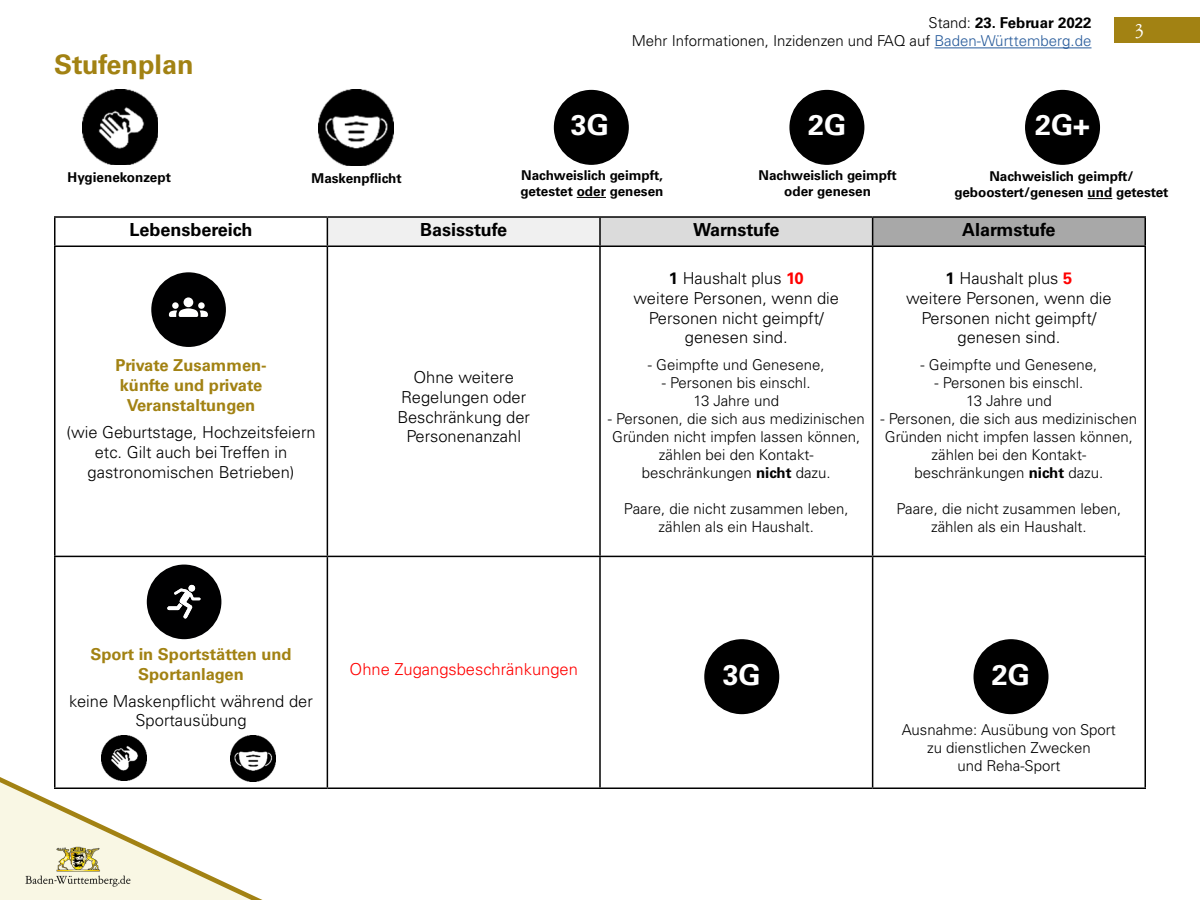
<style>
.page{position:relative;width:1200px;height:900px;background:#fff}
.page>*{position:absolute;margin:0;border:0;box-sizing:border-box;transform-origin:0 0}
.t1{font:700 28.5px "Univers LT Pro 65";color:#fff}
.t2{font:700 27px "Univers LT Pro 65";color:#a28213}
.t3{font:24px "Garamont Amst SBOP Rom";color:#fff}
.t4{font:700 18px "Univers LT Pro 65";color:#000}
.t5{font:300 16.5px/19.8px "Univers LT Pro 45";color:#000;text-align:center}
.t6{font:700 16.5px/19.8px "Univers LT Pro 65";color:#a28213;text-align:center}
.t7{font:300 16.5px "Univers LT Pro 45";color:#f00}
.t8{font:300 15px/18px "Univers LT Pro 45";color:#000;text-align:center}
.t9{font:700 15px "Univers LT Pro 65";color:#000}
.t10{font:700 13.5px/16.2px "Univers LT Pro 65";color:#000;text-align:center}
.s1{font-family:"Univers LT Pro 45";font-weight:300}
.s2{color:#275b9b}
.s3{font-family:"Univers LT Pro 65";font-weight:700}
.s4{font-family:"Univers LT Pro 65";font-weight:700;color:#f00}
</style>
<div class="page">
<svg style="left:1088px;top:198px;width:24px;height:1px"></svg>
<svg style="left:577px;top:197px;width:29px;height:1px"></svg>
<div style="left:327px;top:217px;width:273px;height:29px;background:#f0f0f0"></div>
<div style="left:600px;top:217px;width:273px;height:29px;background:#dbdbdb"></div>
<div style="left:873px;top:217px;width:272px;height:29px;background:#a8a8a8"></div>
<hr style="left:54px;top:216px;width:273px;height:2px;background:#000">
<hr style="left:54px;top:218px;width:2px;height:28px;background:#000">
<hr style="left:327px;top:216px;width:273px;height:2px;background:#000">
<svg style="left:327px;top:218px;width:1px;height:28px"></svg>
<hr style="left:600px;top:216px;width:273px;height:2px;background:#000">
<hr style="left:599px;top:218px;width:2px;height:28px;background:#000">
<hr style="left:873px;top:216px;width:273px;height:2px;background:#000">
<svg style="left:872px;top:218px;width:1px;height:28px"></svg>
<hr style="left:1144px;top:218px;width:2px;height:28px;background:#000">
<hr style="left:54px;top:246px;width:273px;height:1px;background:#000">
<hr style="left:54px;top:247px;width:2px;height:309px;background:#000">
<hr style="left:327px;top:246px;width:273px;height:1px;background:#000">
<hr style="left:327px;top:247px;width:1px;height:309px;background:#000">
<hr style="left:600px;top:246px;width:273px;height:1px;background:#000">
<hr style="left:599px;top:247px;width:2px;height:309px;background:#000">
<hr style="left:873px;top:246px;width:273px;height:1px;background:#000">
<hr style="left:872px;top:247px;width:1px;height:309px;background:#000">
<hr style="left:1144px;top:247px;width:2px;height:309px;background:#000">
<hr style="left:54px;top:556px;width:273px;height:1px;background:#000">
<hr style="left:54px;top:557px;width:2px;height:231px;background:#000">
<hr style="left:327px;top:556px;width:273px;height:1px;background:#000">
<hr style="left:327px;top:557px;width:1px;height:231px;background:#000">
<hr style="left:600px;top:556px;width:273px;height:1px;background:#000">
<hr style="left:599px;top:557px;width:2px;height:231px;background:#000">
<hr style="left:873px;top:556px;width:273px;height:1px;background:#000">
<hr style="left:872px;top:557px;width:1px;height:231px;background:#000">
<hr style="left:1144px;top:557px;width:2px;height:231px;background:#000">
<hr style="left:54px;top:788px;width:273px;height:1px;background:#000">
<hr style="left:327px;top:788px;width:273px;height:1px;background:#000">
<hr style="left:600px;top:788px;width:273px;height:1px;background:#000">
<hr style="left:873px;top:788px;width:273px;height:1px;background:#000">
<div style="left:974px;top:640px;width:74px;height:73px;background:#000;border-radius:50%"></div>
<div style="left:974px;top:639px;width:74px;height:75px;border:2px solid #000;border-radius:50%"></div>
<div style="left:705px;top:640px;width:74px;height:73px;background:#000;border-radius:50%"></div>
<div style="left:704px;top:639px;width:75px;height:75px;border:2px solid #000;border-radius:50%"></div>
<img style="left:230px;top:736px;width:45px;height:45px">
<img style="left:101px;top:736px;width:45px;height:41px">
<div style="left:147px;top:565px;width:74px;height:74px;background:#000001;border-radius:50%"></div>
<svg style="left:167px;top:585px;width:34px;height:33px"></svg>
<div style="left:188px;top:585px;width:7px;height:7px;background:#fff;border-radius:50%"></div>
<div style="left:151px;top:272px;width:75px;height:75px;background:#000001;border-radius:50%"></div>
<svg style="left:169px;top:297px;width:39px;height:20px"></svg>
<div style="left:1026px;top:91px;width:73px;height:73px;background:#000;border-radius:50%"></div>
<div style="left:1025px;top:90px;width:75px;height:75px;border:2px solid #000;border-radius:50%"></div>
<div style="left:790px;top:91px;width:74px;height:73px;background:#000;border-radius:50%"></div>
<div style="left:789px;top:90px;width:75px;height:75px;border:2px solid #000;border-radius:50%"></div>
<div style="left:555px;top:91px;width:73px;height:73px;background:#000;border-radius:50%"></div>
<div style="left:554px;top:90px;width:75px;height:75px;border:2px solid #000;border-radius:50%"></div>
<img style="left:318px;top:90px;width:75px;height:76px">
<img style="left:83px;top:89px;width:75px;height:76px">
<svg style="left:0;top:777px;width:262px;height:123px"></svg>
<img style="left:23px;top:846px;width:108px;height:42px">
<div style="left:1114px;top:18px;width:86px;height:25px;background:#a28213"></div>
<hr style="left:935px;top:48px;width:157px;height:1px;background:#275b9b">
<p class="t2" style="left:54px;top:45px;width:141px">Stufenplan</p>
<p class="t10" style="left:68px;top:169px;width:105px">Hygienekonzept</p>
<p class="t10" style="left:312px;top:169px;width:92px">Maskenpflicht</p>
<p class="t9" style="left:929px;top:13px;width:164px"><span class="s1">Stand:</span> 23. Februar 2022</p>
<p class="t8" style="left:632px;top:32px;width:461px">Mehr Informationen, Inzidenzen und FAQ auf <span class="s2">Baden-Württemberg.de</span></p>
<p class="t1" style="left:571px;top:105px;width:40px">3G</p>
<p class="t1" style="left:808px;top:105px;width:40px">2G</p>
<p class="t1" style="left:1035px;top:105px;width:56px">2G+</p>
<p class="t3" style="left:1134px;top:18px;width:12px">3</p>
<p class="t10" style="left:520px;top:166px;width:144px;text-align:left">Nachweislich geimpft, getestet oder genesen</p>
<p class="t10" style="left:759px;top:166px;width:140px">Nachweislich geimpft</p>
<p class="t10" style="left:784px;top:182px;width:88px">oder genesen</p>
<p class="t10" style="left:954px;top:168px;width:216px">Nachweislich geimpft/ geboostert/genesen und getestet</p>
<p class="t4" style="left:129px;top:217px;width:125px">Lebensbereich</p>
<p class="t4" style="left:420px;top:217px;width:89px">Basisstufe</p>
<p class="t4" style="left:693px;top:217px;width:88px">Warnstufe</p>
<p class="t4" style="left:962px;top:217px;width:95px">Alarmstufe</p>
<p class="t6" style="left:115px;top:355px;width:153px">Private Zusammen&shy;künfte und private<br>Veranstaltungen</p>
<p class="t5" style="left:66px;top:422px;width:251px">(wie Geburtstage, Hochzeitsfeiern etc. Gilt auch bei Treffen in gastronomischen Betrieben)</p>
<p class="t5" style="left:413px;top:367px;width:102px">Ohne weitere</p>
<p class="t5" style="left:401px;top:387px;width:127px">Regelungen oder</p>
<p class="t5" style="left:397px;top:406px;width:134px">Beschränkung der</p>
<p class="t5" style="left:406px;top:426px;width:116px">Personenanzahl</p>
<p class="t5" style="left:669px;top:268px;width:136px"><span class="s3">1</span> Haushalt plus <span class="s4">10</span></p>
<p class="t5" style="left:633px;top:288px;width:207px">weitere Personen, wenn die<br>Personen nicht geimpft/ genesen sind.</p>
<p class="t8" style="left:648px;top:356px;width:178px">- Geimpfte und Genesene,</p>
<p class="t8" style="left:662px;top:374px;width:150px">- Personen bis einschl.<br>13 Jahre und</p>
<p class="t8" style="left:608px;top:410px;width:258px;text-align:left">- Personen, die sich aus medizinischen<br>Gründen nicht impfen lassen können,</p>
<p class="t8" style="left:642px;top:446px;width:190px">zählen bei den Kontakt&shy;beschränkungen <span class="s3">nicht</span> dazu.</p>
<p class="t8" style="left:624px;top:500px;width:226px">Paare, die nicht zusammen leben, zählen als ein Haushalt.</p>
<p class="t5" style="left:946px;top:268px;width:128px"><span class="s3">1</span> Haushalt plus <span class="s4">5</span></p>
<p class="t5" style="left:906px;top:288px;width:207px">weitere Personen, wenn die<br>Personen nicht geimpft/ genesen sind.</p>
<p class="t8" style="left:921px;top:356px;width:178px">- Geimpfte und Genesene,</p>
<p class="t8" style="left:934px;top:374px;width:150px">- Personen bis einschl.<br>13 Jahre und</p>
<p class="t8" style="left:881px;top:410px;width:258px;text-align:left">- Personen, die sich aus medizinischen<br>Gründen nicht impfen lassen können,</p>
<p class="t8" style="left:914px;top:446px;width:190px">zählen bei den Kontakt&shy;beschränkungen <span class="s3">nicht</span> dazu.</p>
<p class="t8" style="left:897px;top:500px;width:226px">Paare, die nicht zusammen leben, zählen als ein Haushalt.</p>
<p class="t6" style="left:90px;top:643px;width:203px">Sport in Sportstätten und</p>
<p class="t6" style="left:138px;top:663px;width:107px">Sportanlagen</p>
<p class="t5" style="left:69px;top:690px;width:245px">keine Maskenpflicht während der<br>Sportausübung</p>
<p class="t7" style="left:349px;top:658px;width:230px">Ohne Zugangsbeschränkungen</p>
<p class="t1" style="left:723px;top:654px;width:40px">3G</p>
<p class="t1" style="left:992px;top:654px;width:40px">2G</p>
<p class="t8" style="left:902px;top:721px;width:215px">Ausnahme: Ausübung von Sport</p>
<p class="t8" style="left:927px;top:739px;width:165px">zu dienstlichen Zwecken und Reha-Sport</p>
</div>
